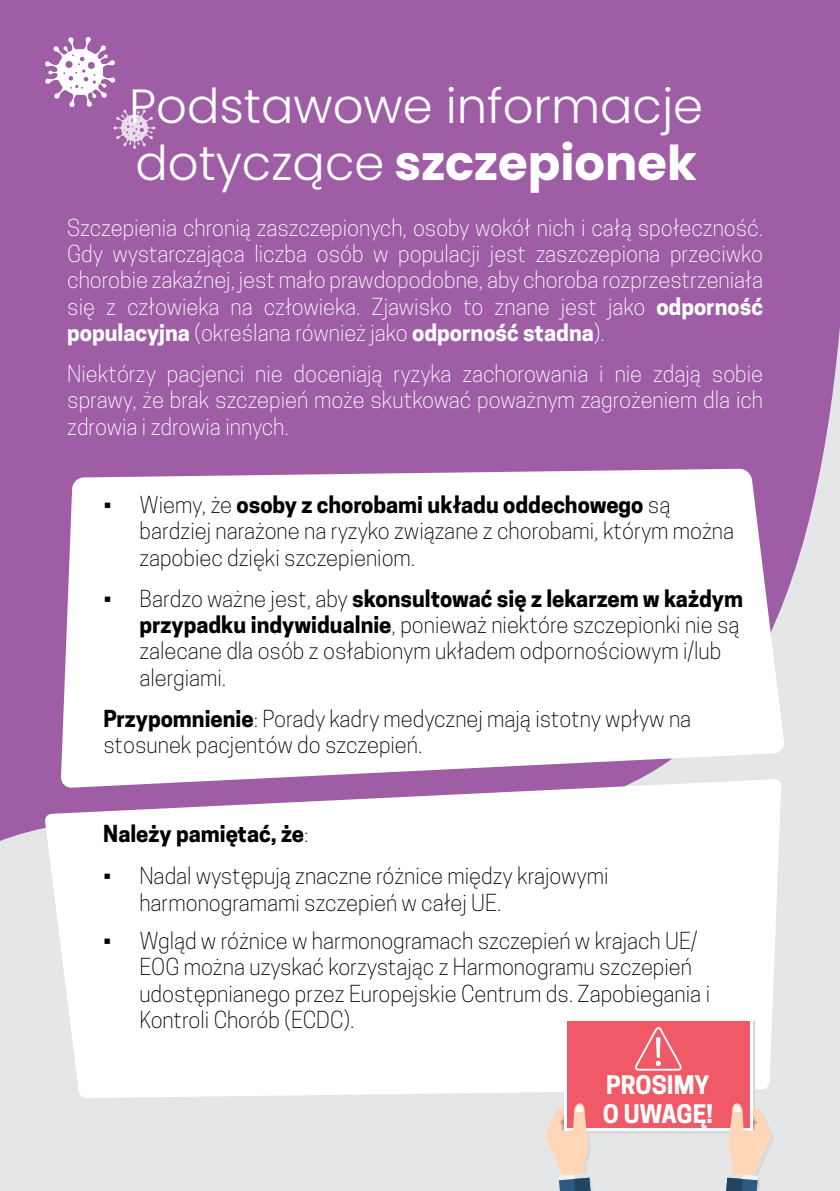
<style>
.page{position:relative;width:840px;height:1191px;background:#fff}
.page>*{position:absolute;margin:0;border:0;box-sizing:border-box;transform-origin:0 0}
.t1{font:300 48px/57.6px "Poppins";color:#fff}
.t2{font:700 24px/28.8px "Cooper Hewitt";color:#fff}
.t3{font:300 22px/26.4px "Cooper Hewitt";color:#000}
.t4{font:300 22px/26.4px "Cooper Hewitt";color:#fff;text-align:justify}
.t5{font:700 22px "Cooper Hewitt";color:#000}
.s1{font-weight:700}
.s2{font-weight:300}
</style>
<div class="page">
<div style="left:0;top:0;width:839px;height:1191px;background:#e5e6e7"></div>
<div style="left:0;top:0;width:839px;height:841px;background:#9e5da5"></div>
<svg style="left:61px;top:469px;width:723px;height:319px;background:#f9f5f9"></svg>
<svg style="left:45px;top:37px;width:110px;height:112px;background:#b27eb7"></svg>
<svg style="left:45px;top:779px;width:735px;height:319px;background:#f8f5f9"></svg>
<svg style="left:545px;top:1020px;width:228px;height:171px"></svg>
<svg style="left:656px;top:1037px;width:4px;height:20px"></svg>
<div style="left:595px;top:1076px;width:124px;height:47px;background:#f05966"></div>
<h1 class="t1" style="left:129px;top:77px;width:575px">Podstawowe informacje dotyczące <span class="s1">szczepionek</span></h1>
<p class="t4" style="left:67px;top:214px;width:697px">Szczepienia chronią zaszczepionych, osoby wokół nich i całą społeczność.<br>Gdy wystarczająca liczba osób w populacji jest zaszczepiona przeciwko chorobie zakaźnej, jest mało prawdopodobne, aby choroba rozprzestrzeniała się z człowieka na człowieka. Zjawisko to znane jest jako <span class="s1">odporność populacyjna</span> (określana również jako <span class="s1">odporność stadna</span>).</p>
<p class="t4" style="left:67px;top:360px;width:697px">Niektórzy pacjenci nie doceniają ryzyka zachorowania i nie zdają sobie sprawy, że brak szczepień może skutkować poważnym zagrożeniem dla ich zdrowia i zdrowia innych.</p>
<p class="t3" style="left:139px;top:491px;width:596px;text-indent:-36px">• Wiemy, że <span class="s1">osoby z chorobami układu oddechowego</span> są bardziej narażone na ryzyko związane z chorobami, którym można zapobiec dzięki szczepieniom.</p>
<p class="t3" style="left:139px;top:585px;width:604px;text-indent:-36px">• Bardzo ważne jest, aby <span class="s1">skonsultować się z lekarzem w każdym przypadku indywidualnie</span>, ponieważ niektóre szczepionki nie są zalecane dla osób z osłabionym układem odpornościowym i/lub alergiami.</p>
<p class="t3" style="left:103px;top:705px;width:589px"><span class="s1">Przypomnienie</span>: Porady kadry medycznej mają istotny wpływ na stosunek pacjentów do szczepień.</p>
<p class="t5" style="left:103px;top:820px;width:206px">Należy pamiętać, że<span class="s2">:</span></p>
<p class="t3" style="left:139px;top:862px;width:470px;text-indent:-36px">• Nadal występują znaczne różnice między krajowymi harmonogramami szczepień w całej UE.</p>
<p class="t3" style="left:139px;top:927px;width:572px;text-indent:-36px">• Wgląd w różnice w harmonogramach szczepień w krajach UE/ EOG można uzyskać korzystając z Harmonogramu szczepień udostępnianego przez Europejskie Centrum ds. Zapobiegania i Kontroli Chorób (ECDC).</p>
<p class="t2" style="left:602px;top:1070px;width:111px">PROSIMY<br>O UWAGĘ!</p>
</div>
